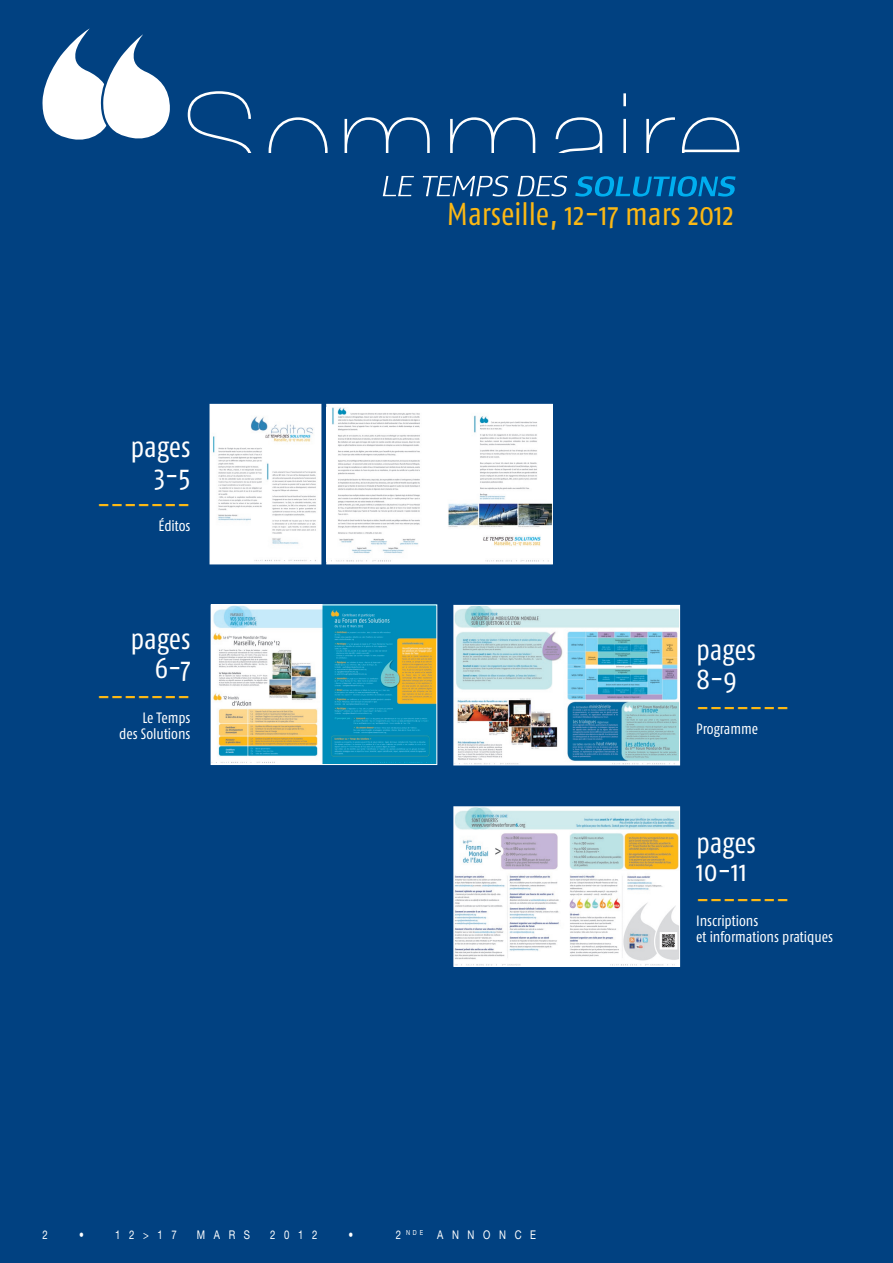
<style>
.page{position:relative;width:893px;height:1263px;background:#014181}
.page>*{position:absolute;margin:0;border:0;box-sizing:border-box;transform-origin:0 0}
.t1{font:200 127.5px "Helvetica Neue";letter-spacing:.05em;color:#fff}
.t2{font:31.65px "Fago Co";color:#fcb814}
.t3{font:28.95px/29px "Fago Co";color:#fff;text-align:right}
.t4{font:28.95px "Fago Co";color:#fcb814}
.t5{font:15px/15.9px "Fago Co";color:#fff;text-align:right}
.t6{font:12px "Helvetica Neue";letter-spacing:.9em;color:#fff;scale:.8 1}
</style>
<div class="page">
<svg style="left:42px;top:28px;width:128px;height:112px"></svg>
<img style="left:213px;top:606px;width:222px;height:157px">
<div style="left:211px;top:604px;width:226px;height:161px;border:1px solid #fff"></div>
<img style="left:455px;top:607px;width:223px;height:156px">
<div style="left:453px;top:605px;width:227px;height:160px;border:1px solid #fff"></div>
<img style="left:455px;top:808px;width:223px;height:157px">
<div style="left:453px;top:806px;width:227px;height:161px;border:1px solid #fff"></div>
<svg style="left:383px;top:176px;width:31px;height:20px"></svg>
<svg style="left:423px;top:176px;width:85px;height:20px"></svg>
<svg style="left:517px;top:176px;width:50px;height:20px"></svg>
<svg style="left:575px;top:176px;width:161px;height:21px"></svg>
<img style="left:212px;top:406px;width:107px;height:156px">
<div style="left:210px;top:404px;width:111px;height:160px;border:1px solid #fff"></div>
<img style="left:328px;top:407px;width:223px;height:154px">
<div style="left:326px;top:404px;width:227px;height:160px;border:1px solid #fff"></div>
<h1 class="t1" style="left:181px;top:66px;width:563px">Sommaire</h1>
<h3 class="t3" style="left:131px;top:432px;width:61px">pages<br>3-5</h3>
<h3 class="t4" style="left:97px;top:489px;width:95px">-------</h3>
<p class="t5" style="left:159px;top:518px;width:33px">Éditos</p>
<h3 class="t3" style="left:131px;top:624px;width:61px">pages<br>6-7</h3>
<h3 class="t4" style="left:97px;top:681px;width:95px">-------</h3>
<p class="t5" style="left:119px;top:710px;width:73px">Le Temps<br>des Solutions</p>
<h2 class="t2" style="left:447px;top:196px;width:289px">Marseille, 12-17 mars 2012</h2>
<h3 class="t3" style="left:696px;top:635px;width:61px;text-align:left">pages<br>8-9</h3>
<h3 class="t4" style="left:696px;top:691px;width:95px">-------</h3>
<p class="t5" style="left:696px;top:720px;width:64px">Programme</p>
<h3 class="t3" style="left:696px;top:828px;width:61px;text-align:left">pages<br>10-11</h3>
<h3 class="t4" style="left:696px;top:884px;width:95px">-------</h3>
<p class="t5" style="left:696px;top:913px;width:138px;text-align:left">Inscriptions<br>et informations pratiques</p>
<p class="t6" style="left:43px;top:1228px;width:8px">2</p>
<p class="t6" style="left:79px;top:1228px;width:7px">•</p>
<p class="t6" style="left:115px;top:1228px;width:79px">12&gt;17</p>
<p class="t6" style="left:197px;top:1228px;width:68px">MARS</p>
<p class="t6" style="left:270px;top:1228px;width:61px">2012</p>
<p class="t6" style="left:349px;top:1228px;width:8px">•</p>
<p class="t6" style="left:396px;top:1228px;width:177px">2<sup>NDE</sup> A NNON CE</p>
</div>
